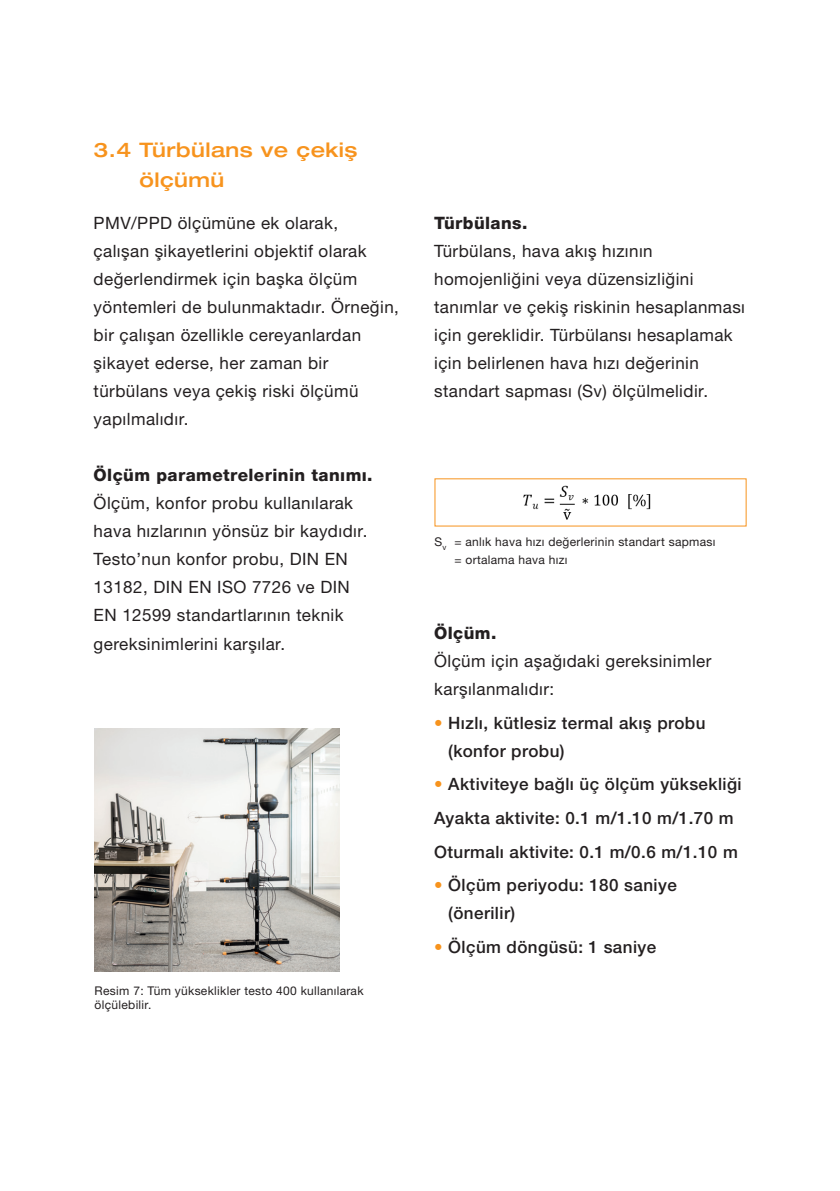
<style>
.page{position:relative;width:840px;height:1191px;background:#fff}
.page>*{position:absolute;margin:0;border:0;box-sizing:border-box;transform-origin:0 0}
.Headline{font:500 expanded 20px/30px "Helvetica Neue LTW1 G";letter-spacing:.025em;color:#f7931d}
.t1{font:17px/28px "Helvetica Neue LTW1 G";letter-spacing:.025em;color:#231f20}
.t2{font:500 17px/28px "Helvetica Neue LTW1 G";letter-spacing:.025em;color:#231f20}
.t3{font:800 17px "Helvetica Neue LT Com";letter-spacing:.025em;color:#231f20}
.Copy_7_pt{font:12px/14px "Helvetica Neue LTW1 G";letter-spacing:.025em;color:#231f20}
.s1{font-weight:400;color:#f7931d}
</style>
<div class="page">
<img style="left:95px;top:728px;width:245px;height:243px">
<img style="left:482px;top:485px;width:209px;height:42px">
<p class="Headline" style="left:139px;top:134px;width:219px;text-indent:-46px">3.4 Türbülans ve çekiş ölçümü</p>
<p class="t1" style="left:94px;top:209px;width:306px">PMV/PPD ölçümüne ek olarak,<br>çalışan şikayetlerini objektif olarak değerlendirmek için başka ölçüm yöntemleri de bulunmaktadır. Örneğin, bir çalışan özellikle cereyanlardan şikayet ederse, her zaman bir türbülans veya çekiş riski ölçümü yapılmalıdır.</p>
<p class="t3" style="left:94px;top:465px;width:280px">Ölçüm parametrelerinin tanımı.</p>
<p class="t1" style="left:94px;top:489px;width:275px">Ölçüm, konfor probu kullanılarak hava hızlarının yönsüz bir kaydıdır.<br>Testo’nun konfor probu, DIN EN<br>13182, DIN EN ISO 7726 ve DIN<br>EN 12599 standartlarının teknik gereksinimlerini karşılar.</p>
<p class="Copy_7_pt" style="left:95px;top:983px;width:270px">Resim 7: Tüm yükseklikler testo 400 kullanılarak ölçülebilir.</p>
<p class="t3" style="left:434px;top:213px;width:95px">Türbülans.</p>
<p class="t1" style="left:434px;top:237px;width:312px">Türbülans, hava akış hızının homojenliğini veya düzensizliğini tanımlar ve çekiş riskinin hesaplanması için gereklidir. Türbülansı hesaplamak için belirlenen hava hızı değerinin standart sapması (Sv) ölçülmelidir.</p>
<p class="Copy_7_pt" style="left:434px;top:535px;width:282px">S<sub>v</sub> = anlık hava hızı değerlerinin standart sapması</p>
<p class="Copy_7_pt" style="left:454px;top:553px;width:115px">= ortalama hava hızı</p>
<p class="t3" style="left:434px;top:623px;width:64px">Ölçüm.</p>
<p class="t1" style="left:434px;top:647px;width:278px">Ölçüm için aşağıdaki gereksinimler karşılanmalıdır:</p>
<p class="t2" style="left:448px;top:708px;width:258px;text-indent:-14px"><span class="s1">•</span> Hızlı, kütlesiz termal akış probu (konfor probu)</p>
<p class="t2" style="left:434px;top:770px;width:309px"><span class="s1">•</span> Aktiviteye bağlı üç ölçüm yüksekliği</p>
<p class="t2" style="left:434px;top:804px;width:301px">Ayakta aktivite: 0.1 m/1.10 m/1.70 m</p>
<p class="t2" style="left:434px;top:837px;width:305px">Oturmalı aktivite: 0.1 m/0.6 m/1.10 m</p>
<p class="t2" style="left:448px;top:871px;width:230px;text-indent:-14px"><span class="s1">•</span> Ölçüm periyodu: 180 saniye (önerilir)</p>
<p class="t2" style="left:434px;top:933px;width:223px"><span class="s1">•</span> Ölçüm döngüsü: 1 saniye</p>
</div>
